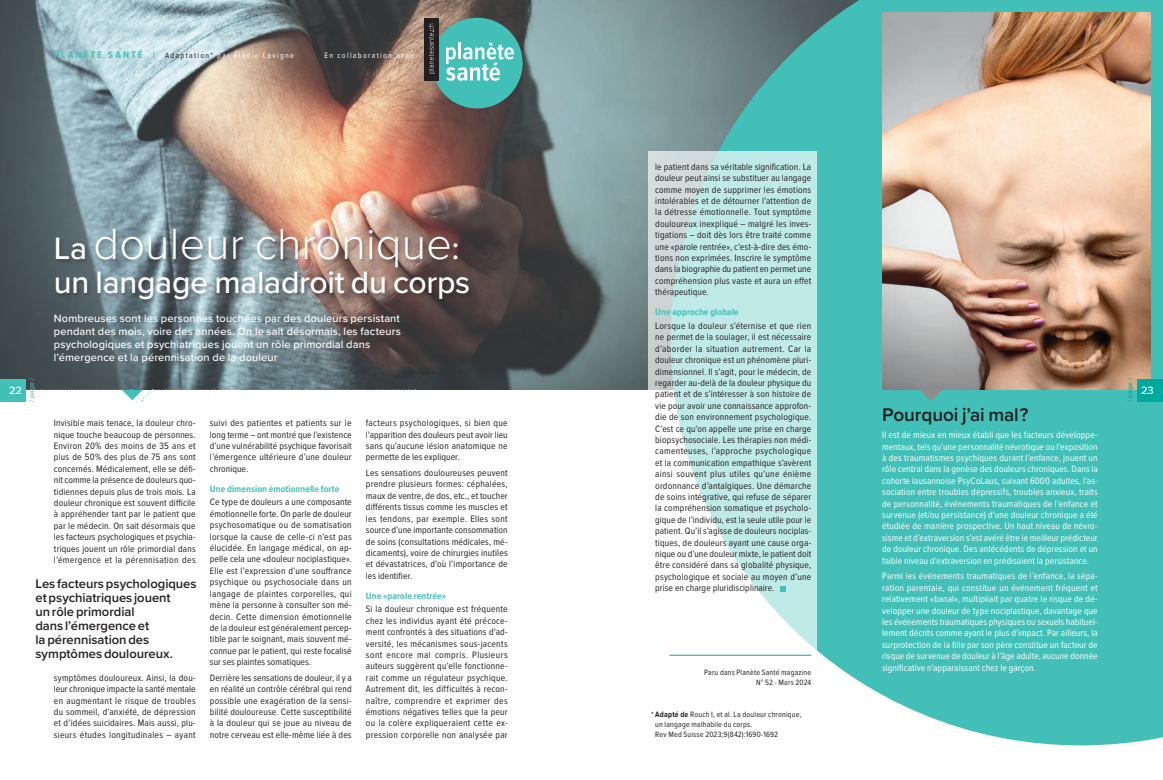
<style>
.page{position:relative;width:1163px;height:780px;background:#fff}
.page>*{position:absolute;margin:0;border:0;box-sizing:border-box;transform-origin:0 0}
.t1{font:300 45px "Proxima Nova";letter-spacing:.005em;color:#fff}
.t2{font:500 32px "Proxima Nova";letter-spacing:-.01em;color:#fff}
.t3{font:600 19px "Proxima Nova";letter-spacing:-.005em;color:#231f20}
.t4{font:600 13px/14px "Proxima Nova";color:#231f20}
.t5{font:500 11px/13px "Proxima Nova";letter-spacing:.01em;color:#fff}
.t6{font:9.6px/11.4px "Proxima Nova Cond";letter-spacing:.015em;color:#231f20;text-align:justify}
.t7{font:9.6px/11.4px "Proxima Nova Cond";letter-spacing:.01em;color:#fff;text-align:justify}
.t8{font:700 9.6px "Proxima Nova Cond";letter-spacing:.01em;color:#42c0b8}
.t9{font:8px/10px "Proxima Nova Cond";letter-spacing:.025em;color:#231f20;text-align:right}
.t10{font:8px "Proxima Nova Cond";letter-spacing:.165em;color:#fff}
.t11{font:500 6.8px "Proxima Nova";color:#00a9a0}
.t12{font:500 6.8px "Proxima Nova";color:#42c0b8}
.s1{font-weight:700;font-size:10px;color:#42c0b8}
.s2{color:#231f20}
.s3{font-weight:500;font-size:32px}
.s4{font-weight:700}
</style>
<div class="page">
<img style="left:0;top:0;width:670px;height:389px">
<svg style="left:26px;top:388px;width:389px;height:13px"></svg>
<svg style="left:670px;top:0;width:492px;height:745px;fill:#42c0b8"></svg>
<img style="left:882px;top:13px;width:267px;height:377px">
<svg style="left:918px;top:389px;width:24px;height:12px"></svg>
<div style="left:432px;top:18px;width:90px;height:90px;background:#42c0b8;border-radius:50%"></div>
<hr style="left:458px;top:42px;width:3px;height:17px;background:#fff">
<svg style="left:446px;top:43px;width:68px;height:38px"></svg>
<div style="left:424px;top:18px;width:15px;height:62px;background:#231f20"></div>
<svg style="left:428px;top:24px;width:6px;height:49px"></svg>
<svg style="left:648px;top:151px;width:168px;height:544px;fill:#c0eae7"></svg>
<svg style="left:780px;top:586px;width:5px;height:5px"></svg>
<div style="left:55px;top:229px;width:418px;height:76px;background:#231f20;opacity:.34"></div>
<div style="left:1137px;top:378px;width:25px;height:23px;background:#00a9a0"></div>
<div style="left:0;top:378px;width:26px;height:23px;background:#42c0b8"></div>
<hr style="left:669px;top:655px;width:142px;height:1px;background:#00aab3">
<p class="t10" style="left:54px;top:49px;width:241px"><span class="s1">Planète santé |</span> <span class="s2">Adaptation*</span> par É lodie Lavigne</p>
<p class="t10" style="left:324px;top:49px;width:91px">E n collaboration avec</p>
<h1 class="t1" style="left:54px;top:211px;width:407px"><span class="s3">La</span> douleur chronique<span class="s3">:</span></h1>
<h2 class="t2" style="left:54px;top:259px;width:418px">un langage maladroit du corps</h2>
<p class="t5" style="left:9px;top:384px;width:15px">22</p>
<p class="t12" style="left:26px;top:401px;width:25px;rotate:-90deg">/ page /</p>
<p class="t5" style="left:54px;top:311px;width:348px">Nombreuses sont les personnes touchées par des douleurs persistant pendant des mois, voire des années. On le sait désormais, les facteurs psychologiques et psychiatriques jouent un rôle primordial dans l’émergence et la pérennisation de la douleur</p>
<p class="t6" style="left:54px;top:417px;width:143px">Invisible mais tenace, la douleur chro&shy;nique touche beaucoup de personnes.<br>Environ 20% des moins de 35 ans et plus de 50% des plus de 75 ans sont concernés. Médicalement, elle se défi&shy;nit comme la présence de douleurs quo&shy;tidiennes depuis plus de trois mois. La douleur chronique est souvent difficile à appréhender tant par le patient que par le médecin. On sait désormais que les facteurs psychologiques et psychia&shy;triques jouent un rôle primordial dans l’émergence et la pérennisation des</p>
<h3 class="t4" style="left:35px;top:576px;width:163px">Les facteurs psychologiques et psychiatriques jouent<br>un rôle primordial<br>dans l’émergence et<br>la pérennisation des symptômes douloureux.</h3>
<p class="t6" style="left:54px;top:671px;width:143px">symptômes douloureux. Ainsi, la dou&shy;leur chronique impacte la santé mentale en augmentant le risque de troubles du sommeil, d’anxiété, de dépression et d’idées suicidaires. Mais aussi, plu&shy;sieurs études longitudinales – ayant</p>
<p class="t6" style="left:210px;top:417px;width:143px">suivi des patientes et patients sur le long terme – ont montré que l’existence d’une vulnérabilité psychique favorisait l’émergence ultérieure d’une douleur chronique.</p>
<p class="t8" style="left:210px;top:481px;width:131px">Une dimension émotionnelle forte</p>
<p class="t6" style="left:210px;top:496px;width:143px">Ce type de douleurs a une composante émotionnelle forte. On parle de douleur psychosomatique ou de somatisation lorsque la cause de celle-ci n’est pas élucidée. En langage médical, on ap&shy;pelle cela une «douleur nociplastique».<br>Elle est l’expression d’une souffrance psychique ou psychosociale dans un langage de plaintes corporelles, qui mène la personne à consulter son mé&shy;decin. Cette dimension émotionnelle de la douleur est généralement percep&shy;tible par le soignant, mais souvent mé&shy;connue par le patient, qui reste focalisé sur ses plaintes somatiques.</p>
<p class="t6" style="left:210px;top:671px;width:143px">Derrière les sensations de douleur, il y a en réalité un contrôle cérébral qui rend possible une exagération de la sensi&shy;bilité douloureuse. Cette susceptibilité à la douleur qui se joue au niveau de notre cerveau est elle-même liée à des</p>
<p class="t6" style="left:366px;top:417px;width:143px">facteurs psychologiques, si bien que l’apparition des douleurs peut avoir lieu sans qu’aucune lésion anatomique ne permette de les expliquer.</p>
<p class="t6" style="left:366px;top:467px;width:143px">Les sensations douloureuses peuvent prendre plusieurs formes: céphalées, maux de ventre, de dos, etc., et toucher différents tissus comme les muscles et les tendons, par exemple. Elles sont source d’une importante consommation de soins (consultations médicales, mé&shy;dicaments), voire de chirurgies inutiles et dévastatrices, d’où l’importance de les identifier.</p>
<p class="t8" style="left:366px;top:588px;width:82px">Une «parole rentrée»</p>
<p class="t6" style="left:366px;top:603px;width:143px">Si la douleur chronique est fréquente chez les individus ayant été précoce&shy;ment confrontés à des situations d’ad&shy;versité, les mécanismes sous-jacents sont encore mal compris. Plusieurs auteurs suggèrent qu’elle fonctionne&shy;rait comme un régulateur psychique.<br>Autrement dit, les difficultés à recon&shy;naître, comprendre et exprimer des émotions négatives telles que la peur ou la colère expliqueraient cette ex&shy;pression corporelle non analysée par</p>
<p class="t6" style="left:655px;top:160px;width:157px">le patient dans sa véritable signification. La douleur peut ainsi se substituer au langage comme moyen de supprimer les émotions intolérables et de détourner l’attention de la détresse émotionnelle. Tout symptôme douloureux inexpliqué – malgré les inves&shy;tigations – doit dès lors être traité comme une «parole rentrée», c’est-à-dire des émo&shy;tions non exprimées. Inscrire le symptôme dans la biographie du patient en permet une compréhension plus vaste et aura un effet thérapeutique.</p>
<p class="t8" style="left:655px;top:305px;width:85px">Une approche globale</p>
<p class="t6" style="left:655px;top:319px;width:157px">Lorsque la douleur s’éternise et que rien ne permet de la soulager, il est nécessaire d’aborder la situation autrement. Car la douleur chronique est un phénomène pluri&shy;dimensionnel. Il s’agit, pour le médecin, de regarder au-delà de la douleur physique du patient et de s’intéresser à son histoire de vie pour avoir une connaissance approfon&shy;die de son environnement psychologique.<br>C’est ce qu’on appelle une prise en charge biopsychosociale. Les thérapies non médi&shy;camenteuses, l’approche psychologique et la communication empathique s’avèrent ainsi souvent plus utiles qu’une énième ordonnance d’antalgiques. Une démarche de soins intégrative, qui refuse de séparer la compréhension somatique et psycholo&shy;gique de l’individu, est la seule utile pour le patient. Qu’il s’agisse de douleurs nociplas&shy;tiques, de douleurs ayant une cause orga&shy;nique ou d’une douleur mixte, le patient doit être considéré dans sa globalité physique, psychologique et sociale au moyen d’une prise en charge pluridisciplinaire.</p>
<p class="t9" style="left:704px;top:667px;width:109px">Paru dans Planète Santé magazine<br>N° 52 - Mars 2024</p>
<p class="t9" style="left:655px;top:709px;width:148px;text-align:left;text-indent:-4px">* <span class="s4">Adapté de</span> Rouch I, et al. La douleur chronique, un langage malhabile du corps.<br>Rev Med Suisse 2023;9(842):1690-1692</p>
<h3 class="t3" style="left:882px;top:400px;width:148px">Pourquoi j’ai mal ?</h3>
<p class="t7" style="left:882px;top:429px;width:217px">Il est de mieux en mieux établi que les facteurs développe&shy;mentaux, tels qu’une personnalité névrotique ou l’exposition à des traumatismes psychiques durant l’enfance, jouent un rôle central dans la genèse des douleurs chroniques. Dans la cohorte lausannoise PsyCoLaus, suivant 6000 adultes, l’as&shy;sociation entre troubles dépressifs, troubles anxieux, traits de personnalité, événements traumatiques de l’enfance et survenue (et/ou persistance) d’une douleur chronique a été étudiée de manière prospective. Un haut niveau de névro&shy;sisme et d’extraversion s’est avéré être le meilleur prédicteur de douleur chronique. Des antécédents de dépression et un faible niveau d’extraversion en prédisaient la persistance.</p>
<p class="t7" style="left:882px;top:570px;width:217px">Parmi les événements traumatiques de l’enfance, la sépa&shy;ration parentale, qui constitue un événement fréquent et relativement «banal», multipliait par quatre le risque de dé&shy;velopper une douleur de type nociplastique, davantage que les événements traumatiques physiques ou sexuels habituel&shy;lement décrits comme ayant le plus d’impact. Par ailleurs, la surprotection de la fille par son père constitue un facteur de risque de survenue de douleur à l’âge adulte, aucune donnée significative n’apparaissant chez le garçon.</p>
<p class="t11" style="left:1124px;top:401px;width:25px;rotate:-90deg">/ page /</p>
<p class="t5" style="left:1140px;top:384px;width:14px">23</p>
</div>
